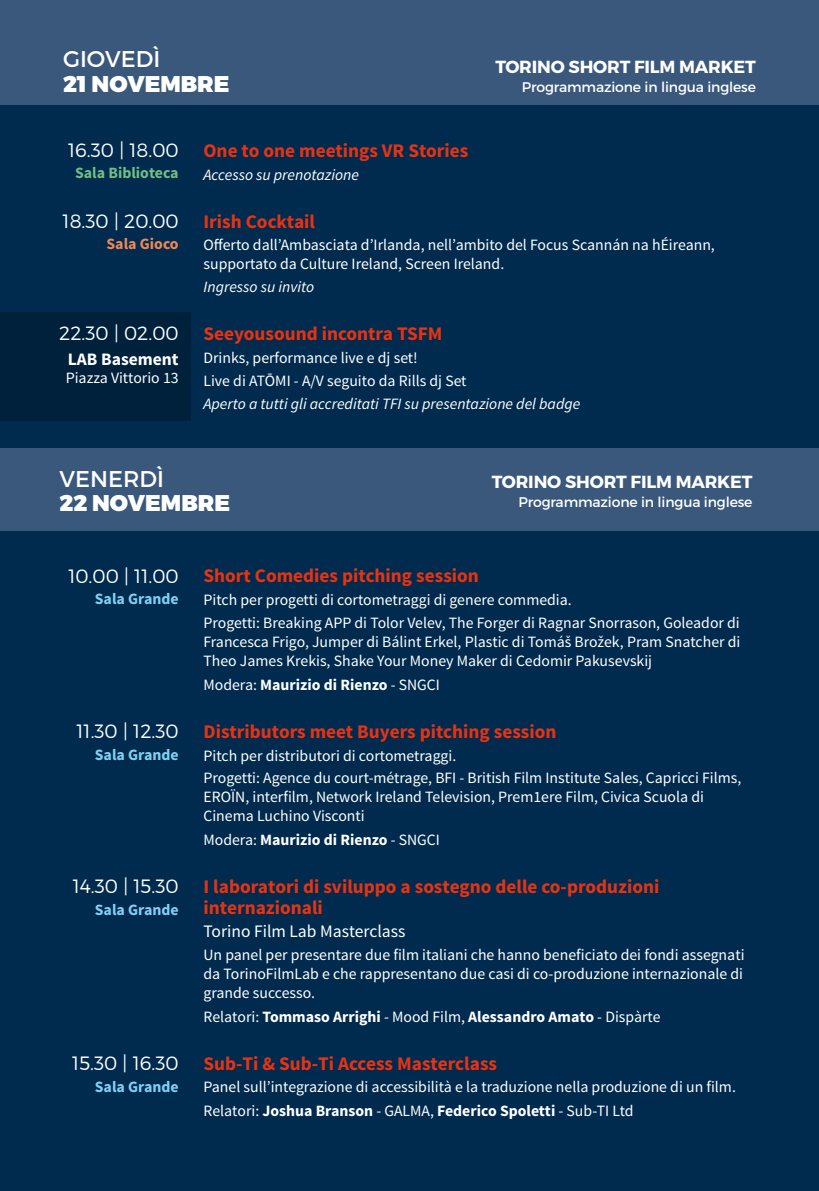
<style>
.page{position:relative;width:819px;height:1191px;background:#002b4e}
.page>*{position:absolute;margin:0;border:0;box-sizing:border-box;transform-origin:0 0}
.t1{font:22.75px "Trueno Blk";color:#fff}
.t2{font:22.75px "Trueno Rg";color:#fff}
.t3{font:700 19.25px/21px "Source Sans Pro";color:#e63312}
.t4{font:19.25px "Trueno Lt";color:#fff}
.t5{font:17.5px "Trueno Bd";letter-spacing:-.01em;color:#fff}
.t6{font:17.5px "Source Sans Pro";color:#fff}
.t7{font:700 17.5px "Source Sans Pro";color:#fff}
.t8{font:15.75px/18.9px "Source Sans Pro";color:#fff}
.t9{font:700 15.75px "Source Sans Pro";color:#fff}
.t10{font:italic 15.75px "Source Sans Pro";color:#fff}
.t11{font:700 15.75px "Source Sans Pro";color:#83d0f5}
.t12{font:700 15.75px "Source Sans Pro";color:#73bd83}
.t13{font:700 15.75px "Source Sans Pro";color:#f18755}
.t14{font:14px "Trueno Rg";letter-spacing:-.01em;color:#fff}
.s1{font-weight:400}
.s2{font-weight:700}
</style>
<div class="page">
<div style="left:0;top:0;width:819px;height:104px;background:#3a587c"></div>
<div style="left:0;top:313px;width:191px;height:108px;background:#00213c"></div>
<div style="left:0;top:448px;width:819px;height:82px;background:#3a587c"></div>
<hr style="left:818px;top:714px;width:1px;height:113px;background:#c6c6c6">
<hr style="left:818px;top:851px;width:1px;height:83px;background:#3a587c">
<h1 class="t2" style="left:63px;top:45px;width:99px">GIOVEDÌ</h1>
<h1 class="t1" style="left:63px;top:69px;width:168px">21 NOVEMBRE</h1>
<p class="t5" style="left:495px;top:56px;width:262px">TORINO SHORT FILM MARKET</p>
<p class="t14" style="left:522px;top:78px;width:235px">Programmazione in lingua inglese</p>
<p class="t4" style="left:68px;top:138px;width:112px">16.30 | 18.00</p>
<p class="t12" style="left:75px;top:163px;width:105px">Sala Biblioteca</p>
<p class="t4" style="left:63px;top:209px;width:118px">18.30 | 20.00</p>
<p class="t13" style="left:106px;top:234px;width:74px">Sala Gioco</p>
<p class="t4" style="left:59px;top:322px;width:121px">22.30 | 02.00</p>
<p class="t7" style="left:68px;top:348px;width:112px">LAB Basement</p>
<p class="t8" style="left:66px;top:368px;width:114px">Piazza Vittorio 13</p>
<p class="t3" style="left:203px;top:141px;width:266px">One to one meetings VR Stories</p>
<p class="t10" style="left:203px;top:165px;width:157px">Accesso su prenotazione</p>
<p class="t3" style="left:203px;top:211px;width:113px">Irish Cocktail</p>
<p class="t8" style="left:203px;top:236px;width:513px">Offerto dall’Ambasciata d’Irlanda, nell’ambito del Focus Scannán na hÉireann, supportato da Culture Ireland, Screen Ireland.</p>
<p class="t10" style="left:203px;top:277px;width:112px">Ingresso su invito</p>
<p class="t3" style="left:203px;top:324px;width:240px">Seeyousound incontra TSFM</p>
<p class="t8" style="left:203px;top:346px;width:264px;line-height:22.9px">Drinks, performance live e dj set!<br>Live di ATŌMI - A/V seguito da Rills dj Set</p>
<p class="t10" style="left:203px;top:394px;width:378px">Aperto a tutti gli accreditati TFI su presentazione del badge</p>
<h1 class="t2" style="left:60px;top:465px;width:106px">VENERDÌ</h1>
<h1 class="t1" style="left:60px;top:489px;width:172px">22 NOVEMBRE</h1>
<p class="t5" style="left:492px;top:471px;width:262px">TORINO SHORT FILM MARKET</p>
<p class="t14" style="left:518px;top:493px;width:235px">Programmazione in lingua inglese</p>
<p class="t4" style="left:68px;top:564px;width:112px">10.00 | 11.00</p>
<p class="t11" style="left:95px;top:589px;width:85px">Sala Grande</p>
<p class="t4" style="left:76px;top:719px;width:104px">11.30 | 12.30</p>
<p class="t11" style="left:95px;top:744px;width:85px">Sala Grande</p>
<p class="t4" style="left:73px;top:874px;width:107px">14.30 | 15.30</p>
<p class="t11" style="left:95px;top:899px;width:85px">Sala Grande</p>
<p class="t4" style="left:72px;top:1051px;width:108px">15.30 | 16.30</p>
<p class="t11" style="left:95px;top:1076px;width:85px">Sala Grande</p>
<p class="t3" style="left:203px;top:566px;width:277px">Short Comedies pitching session</p>
<p class="t8" style="left:203px;top:589px;width:538px;line-height:22.9px">Pitch per progetti di cortometraggi di genere commedia.<br>Progetti: Breaking APP di Tolor Velev, The Forger di Ragnar Snorrason, Goleador di</p>
<p class="t8" style="left:203px;top:632px;width:538px">Francesca Frigo, Jumper di Bálint Erkel, Plastic di Tomáš Brožek, Pram Snatcher di<br>Theo James Krekis, Shake Your Money Maker di Cedomir Pakusevskij</p>
<p class="t9" style="left:203px;top:674px;width:238px"><span class="s1">Modera:</span> Maurizio di Rienzo <span class="s1">- SNGCI</span></p>
<p class="t3" style="left:203px;top:721px;width:354px">Distributors meet Buyers pitching session</p>
<p class="t8" style="left:203px;top:744px;width:539px;line-height:22.9px">Pitch per distributori di cortometraggi.<br>Progetti: Agence du court-métrage, BFI - British Film Institute Sales, Capricci Films,</p>
<p class="t8" style="left:203px;top:788px;width:502px">EROÏN, interfilm, Network Ireland Television, Prem1ere Film, Civica Scuola di<br>Cinema Luchino Visconti</p>
<p class="t9" style="left:203px;top:829px;width:238px"><span class="s1">Modera:</span> Maurizio di Rienzo <span class="s1">- SNGCI</span></p>
<p class="t3" style="left:203px;top:876px;width:457px">I laboratori di sviluppo a sostegno delle co-produzioni internazionali</p>
<p class="t6" style="left:203px;top:920px;width:203px">Torino Film Lab Masterclass</p>
<p class="t8" style="left:203px;top:945px;width:542px;text-align:justify">Un panel per presentare due film italiani che hanno beneficiato dei fondi assegnati da TorinoFilmLab e che rappresentano due casi di co-produzione internazionale di grande successo.</p>
<p class="t9" style="left:203px;top:1006px;width:458px"><span class="s1">Relatori:</span> Tommaso Arrighi <span class="s1">- Mood Film,</span> Alessandro Amato <span class="s1">- Dispàrte</span></p>
<p class="t3" style="left:203px;top:1053px;width:295px">Sub-Ti &amp; Sub-Ti Access Masterclass</p>
<p class="t8" style="left:203px;top:1075px;width:534px;line-height:23.8px">Panel sull’integrazione di accessibilità e la traduzione nella produzione di un film.<br>Relatori: <span class="s2">Joshua Branson</span> - GALMA, <span class="s2">Federico Spoletti</span> - Sub-TI Ltd</p>
</div>
